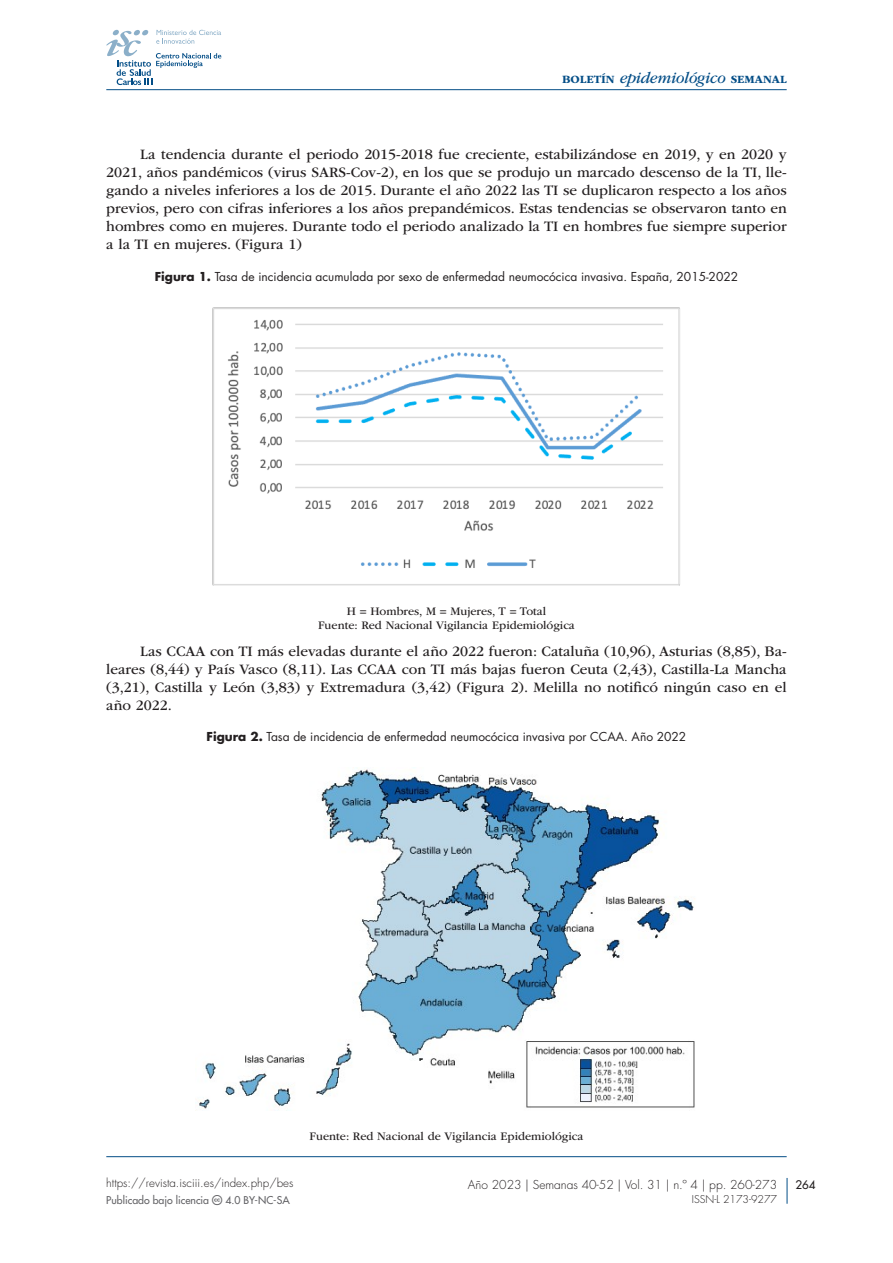
<style>
.page{position:relative;width:893px;height:1263px;background:#fff}
.page>*{position:absolute;margin:0;border:0;box-sizing:border-box;transform-origin:0 0}
.t1{font:15px/18px "ITC Garamond Std";color:#231f20;text-align:justify}
.sps_figur_titulo{font:12px "Futura Std";color:#231f20}
.sps_tablas_notas{font:12px/14.4px "ITC Garamond Std";color:#231f20;text-align:center}
.t2{font:300 12px "Futura Std";color:#231f20}
.t3{font:300 11.55px "Futura Std";color:#231f20}
.t4{font:700 11.55px "ITC Garamond Std";color:#044e87}
.t5{font:500 11.55px "Futura Std";color:#231f20}
.t6{font:500 10.5px "Futura Std";color:#636366}
.t7{font:300 10.5px "Futura Std";color:#231f20}
.s1{font-weight:400;font-style:italic;font-size:16.5px}
.s2{font-weight:700}
</style>
<div class="page">
<hr style="left:106px;top:89px;width:681px;height:1px;background:#044e87">
<svg style="left:106px;top:30px;width:115px;height:55px"></svg>
<svg style="left:787px;top:1178px;width:1px;height:26px"></svg>
<img style="left:212px;top:307px;width:468px;height:278px">
<img style="left:195px;top:769px;width:500px;height:342px">
<hr style="left:106px;top:1156px;width:681px;height:1px;background:#044e87">
<p class="t4" style="left:562px;top:73px;width:226px">BOLETÍN <span class="s1">epidemiológico</span> SEMANAL</p>
<p class="t1" style="left:106px;top:146px;width:682px;text-indent:34px">La tendencia durante el periodo 2015-2018 fue creciente, estabilizándose en 2019, y en 2020 y 2021, años pandémicos (virus SARS-Cov-2), en los que se produjo un marcado descenso de la TI, lle&shy;gando a niveles inferiores a los de 2015. Durante el año 2022 las TI se duplicaron respecto a los años previos, pero con cifras inferiores a los años prepandémicos. Estas tendencias se observaron tanto en hombres como en mujeres. Durante todo el periodo analizado la TI en hombres fue siempre superior a la TI en mujeres. (Figura 1)</p>
<p class="sps_figur_titulo" style="left:155px;top:269px;width:585px"><span class="s2">Figura 1.</span> Tasa de incidencia acumulada por sexo de enfermedad neumocócica invasiva. España, 2015-2022</p>
<p class="sps_tablas_notas" style="left:318px;top:604px;width:258px">H = Hombres, M = Mujeres, T = Total<br>Fuente: Red Nacional Vigilancia Epidemiológica</p>
<p class="t1" style="left:106px;top:642px;width:682px;text-indent:34px">Las CCAA con TI más elevadas durante el año 2022 fueron: Cataluña (10,96), Asturias (8,85), Ba&shy;leares (8,44) y País Vasco (8,11). Las CCAA con TI más bajas fueron Ceuta (2,43), Castilla-La Mancha (3,21), Castilla y León (3,83) y Extremadura (3,42) (Figura 2). Melilla no notificó ningún caso en el año 2022.</p>
<p class="sps_figur_titulo" style="left:207px;top:729px;width:481px"><span class="s2">Figura 2.</span> Tasa de incidencia de enfermedad neumocócica invasiva por CCAA. Año 2022</p>
<p class="t3" style="left:106px;top:1176px;width:189px">https://revista.isciii.es/index.php/bes</p>
<p class="t6" style="left:106px;top:1193px;width:185px">Publicado bajo licencia ▼❖□□■▲ 4.0 BY-NC-SA</p>
<p class="sps_tablas_notas" style="left:310px;top:1129px;width:275px">Fuente: Red Nacional de Vigilancia Epidemiológica</p>
<p class="t2" style="left:468px;top:1177px;width:311px">Año 2023 | Semanas 40-52 | Vol. 31 | n.º 4 | pp. 260-273</p>
<p class="t5" style="left:795px;top:1177px;width:22px">264</p>
<p class="t7" style="left:692px;top:1193px;width:87px">ISSN-L 2173-9277</p>
</div>
